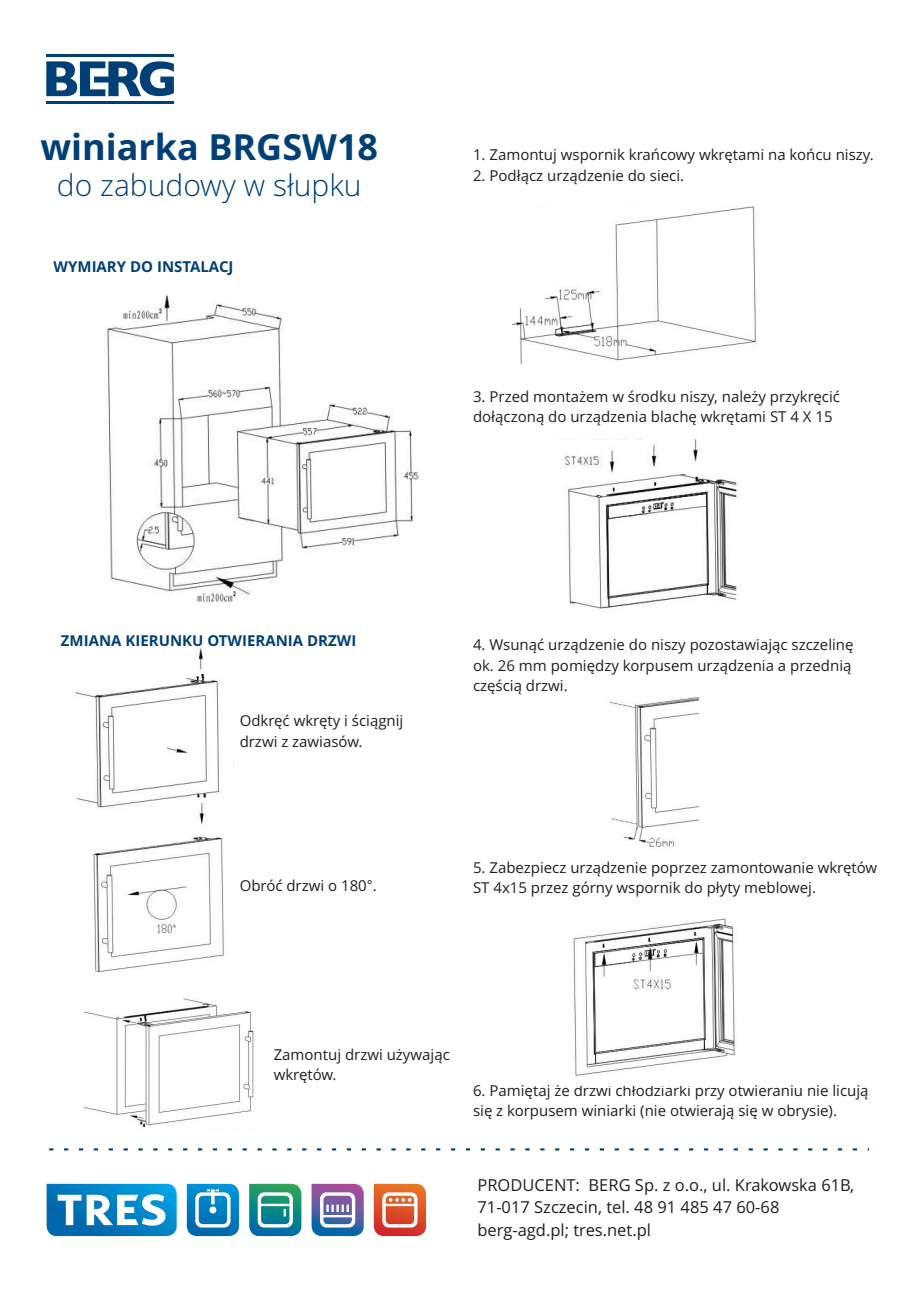
<style>
.page{position:relative;width:920px;height:1290px;background:#fff}
.page>*{position:absolute;margin:0;border:0;box-sizing:border-box;transform-origin:0 0}
.t1{font:700 36px "Open Sans";color:#004076}
.t2{font:300 30px "Open Sans";color:#004076}
.t3{font:16.5px/22.5px "Open Sans";color:#231f20}
.t4{font:15px/20.4px "Open Sans";color:#231f20}
.t5{font:700 15px "Open Sans";color:#004076}
.s1{font-family:"Arial"}
</style>
<div class="page">
<svg style="left:47px;top:1184px;width:130px;height:52px"></svg>
<svg style="left:187px;top:1184px;width:52px;height:52px;background:#3497cd"></svg>
<svg style="left:374px;top:1184px;width:52px;height:52px;background:#e47355"></svg>
<svg style="left:312px;top:1184px;width:52px;height:52px"></svg>
<svg style="left:249px;top:1184px;width:52px;height:52px;background:#409f9c"></svg>
<svg style="left:49px;top:1148px;width:820px;height:2px"></svg>
<svg style="left:46px;top:61px;width:128px;height:35px"></svg>
<hr style="left:46px;top:54px;width:128px;height:2px;background:#004076">
<hr style="left:46px;top:101px;width:128px;height:3px;background:#004076">
<img style="left:106px;top:295px;width:313px;height:307px">
<img style="left:512px;top:206px;width:244px;height:157px">
<img style="left:558px;top:438px;width:183px;height:171px">
<img style="left:609px;top:697px;width:91px;height:153px">
<img style="left:573px;top:918px;width:163px;height:160px">
<img style="left:73px;top:648px;width:161px;height:176px">
<img style="left:93px;top:836px;width:131px;height:137px">
<img style="left:83px;top:998px;width:172px;height:130px">
<h1 class="t1" style="left:40px;top:133px;width:339px">winiarka BRGSW18</h1>
<h2 class="t2" style="left:57px;top:173px;width:306px">do zabudowy w słupku</h2>
<p class="t5" style="left:54px;top:260px;width:181px">WYMIARY DO INSTALACJ</p>
<p class="t4" style="left:473px;top:146px;width:402px">1. Zamontuj wspornik krańcowy wkrętami na końcu niszy.</p>
<p class="t4" style="left:473px;top:166px;width:213px">2. Podłącz urządzenie do sieci.</p>
<p class="t4" style="left:473px;top:388px;width:368px">3. Przed montażem w środku niszy, należy przykręcić dołączoną do urządzenia blachę wkrętami ST 4 X 15</p>
<p class="t5" style="left:61px;top:635px;width:297px">ZMIANA KIERUNKU OTWIERANIA DRZWI</p>
<p class="t4" style="left:240px;top:712px;width:165px">Odkręć wkręty i ściągnij drzwi z zawiasów.</p>
<p class="t4" style="left:240px;top:877px;width:139px">Obróć drzwi o 180<span class="s1">°</span>.</p>
<p class="t4" style="left:473px;top:636px;width:382px">4. Wsunąć urządzenie do niszy pozostawiając szczelinę ok. 26 mm pomiędzy korpusem urządzenia a przednią częścią drzwi.</p>
<p class="t4" style="left:473px;top:859px;width:406px">5. Zabezpiecz urządzenie poprzez zamontowanie wkrętów<br>ST 4x15 przez górny wspornik do płyty meblowej.</p>
<p class="t4" style="left:274px;top:1046px;width:178px">Zamontuj drzwi używając wkrętów.</p>
<p class="t4" style="left:473px;top:1082px;width:397px">6. Pamiętaj że drzwi chłodziarki przy otwieraniu nie licują się z korpusem winiarki (nie otwierają się w obrysie).</p>
<p class="t3" style="left:477px;top:1175px;width:378px">PRODUCENT: BERG Sp. z o.o., ul. Krakowska 61B,<br>71-017 Szczecin, tel. 48 91 485 47 60-68 berg-agd.pl; tres.net.pl</p>
</div>
